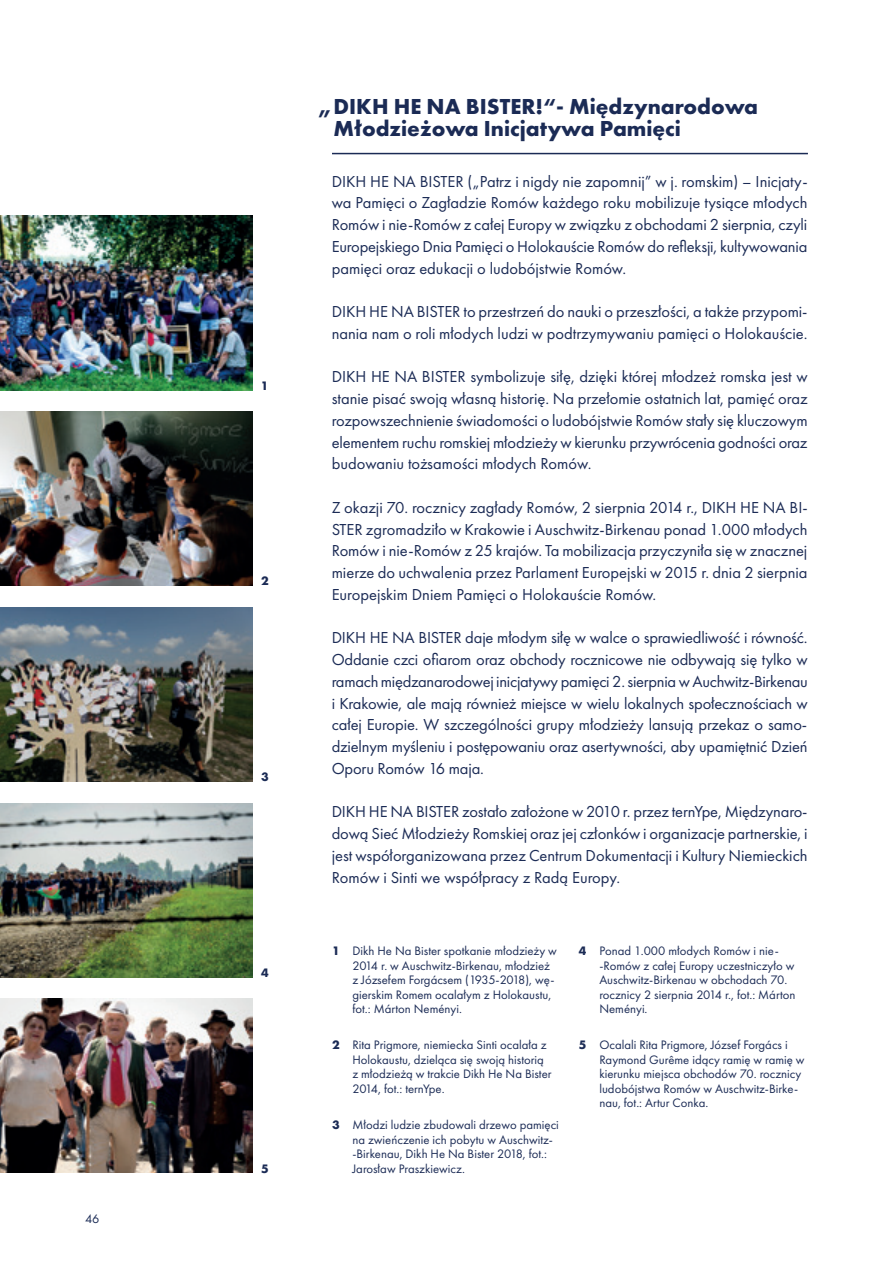
<style>
.page{position:relative;width:893px;height:1263px;background:#fff}
.page>*{position:absolute;margin:0;border:0;box-sizing:border-box;transform-origin:0 0}
.t1{font:700 22.5px/21.8px "Futura PT";color:#1b2b55}
.t2{font:16.5px/21.8px "Futura PT";color:#1b2b55;text-align:justify}
.t3{font:12.75px/14.5px "Futura PT";color:#1b2b55}
.t4{font:700 12.75px "Futura PT";color:#1b2b55}
.s1{font-weight:700}
</style>
<div class="page">
<hr style="left:332px;top:153px;width:476px;height:1px;background:#1b2b55">
<img style="left:0;top:215px;width:252px;height:176px">
<img style="left:0;top:412px;width:252px;height:174px">
<img style="left:0;top:607px;width:252px;height:174px">
<img style="left:0;top:803px;width:252px;height:174px">
<img style="left:0;top:999px;width:252px;height:174px">
<p class="t3" style="left:85px;top:1212px;width:16px">46</p>
<p class="t4" style="left:261px;top:377px;width:9px">1</p>
<p class="t4" style="left:261px;top:573px;width:9px">2</p>
<p class="t4" style="left:261px;top:769px;width:9px">3</p>
<p class="t4" style="left:261px;top:964px;width:9px">4</p>
<p class="t4" style="left:261px;top:1160px;width:9px">5</p>
<h1 class="t1" style="left:334px;top:95px;width:426px;text-indent:-15px">„DIKH HE NA BISTER!“- Międzynarodowa<br>Młodzieżowa Inicjatywa Pamięci</h1>
<p class="t2" style="left:332px;top:170px;width:477px">DIKH HE NA BISTER („Patrz i nigdy nie zapomnij” w j. romskim) – Inicjaty&shy;wa Pamięci o Zagładzie Romów każdego roku mobilizuje tysiące młodych Romów i nie-Romów z całej Europy w związku z obchodami 2 sierpnia, czyli Europejskiego Dnia Pamięci o Holokauście Romów do refleksji, kultywowania pamięci oraz edukacji o ludobójstwie Romów.</p>
<p class="t2" style="left:332px;top:301px;width:477px">DIKH HE NA BISTER to przestrzeń do nauki o przeszłości, a także przypomi&shy;nania nam o roli młodych ludzi w podtrzymywaniu pamięci o Holokauście.</p>
<p class="t2" style="left:332px;top:366px;width:477px">DIKH HE NA BISTER symbolizuje siłę, dzięki której młodzeż romska jest w stanie pisać swoją własną historię. Na przełomie ostatnich lat, pamięć oraz rozpowszechnienie świadomości o ludobójstwie Romów stały się kluczowym elementem ruchu romskiej młodzieży w kierunku przywrócenia godności oraz budowaniu tożsamości młodych Romów.</p>
<p class="t2" style="left:332px;top:496px;width:477px">Z okazji 70. rocznicy zagłady Romów, 2 sierpnia 2014 r., DIKH HE NA BI-STER zgromadziło w Krakowie i Auschwitz-Birkenau ponad 1.000 młodych Romów i nie-Romów z 25 krajów. Ta mobilizacja przyczyniła się w znacznej mierze do uchwalenia przez Parlament Europejski w 2015 r. dnia 2 sierpnia Europejskim Dniem Pamięci o Holokauście Romów.</p>
<p class="t2" style="left:332px;top:627px;width:478px">DIKH HE NA BISTER daje młodym siłę w walce o sprawiedliwość i równość.<br>Oddanie czci ofiarom oraz obchody rocznicowe nie odbywają się tylko w ramach międzanarodowej inicjatywy pamięci 2. sierpnia w Auchwitz-Birkenau i Krakowie, ale mają również miejsce w wielu lokalnych społecznościach w całej Europie. W szczególności grupy młodzieży lansują przekaz o samo&shy;dzielnym myśleniu i postępowaniu oraz asertywności, aby upamiętnić Dzień Oporu Romów 16 maja.</p>
<p class="t2" style="left:332px;top:801px;width:477px">DIKH HE NA BISTER zostało założone w 2010 r. przez ternYpe, Międzynaro&shy;dową Sieć Młodzieży Romskiej oraz jej członków i organizacje partnerskie, i jest współorganizowana przez Centrum Dokumentacji i Kultury Niemieckich Romów i Sinti we współpracy z Radą Europy.</p>
<p class="t3" style="left:352px;top:943px;width:206px;text-indent:-20px"><span class="s1">1</span> Dikh He Na Bister spotkanie młodzieży w 2014 r. w Auschwitz-Birkenau, młodzież z Józsefem Forgácsem (1935-2018), wę&shy;gierskim Romem ocalałym z Holokaustu, fot.: Márton Neményi.</p>
<p class="t3" style="left:352px;top:1038px;width:201px;text-indent:-20px"><span class="s1">2</span> Rita Prigmore, niemiecka Sinti ocalała z Holokaustu, dzieląca się swoją historią z młodzieżą w trakcie Dikh He Na Bister 2014, fot.: ternYpe.</p>
<p class="t3" style="left:352px;top:1117px;width:208px;text-indent:-20px"><span class="s1">3</span> Młodzi ludzie zbudowali drzewo pamięci na zwieńczenie ich pobytu w Auschwitz--Birkenau, Dikh He Na Bister 2018, fot.:<br>Jarosław Praszkiewicz.</p>
<p class="t3" style="left:599px;top:943px;width:198px;text-indent:-20px"><span class="s1">4</span> Ponad 1.000 młodych Romów i nie--Romów z całej Europy uczestniczyło w<br>Auschwitz-Birkenau w obchodach 70. rocznicy 2 sierpnia 2014 r., fot.: Márton<br>Neményi.</p>
<p class="t3" style="left:599px;top:1038px;width:207px;text-indent:-20px"><span class="s1">5</span> Ocalali Rita Prigmore, József Forgács i Raymond Gurême idący ramię w ramię w kierunku miejsca obchodów 70. rocznicy ludobójstwa Romów w Auschwitz-Birke&shy;nau, fot.: Artur Conka.</p>
</div>
